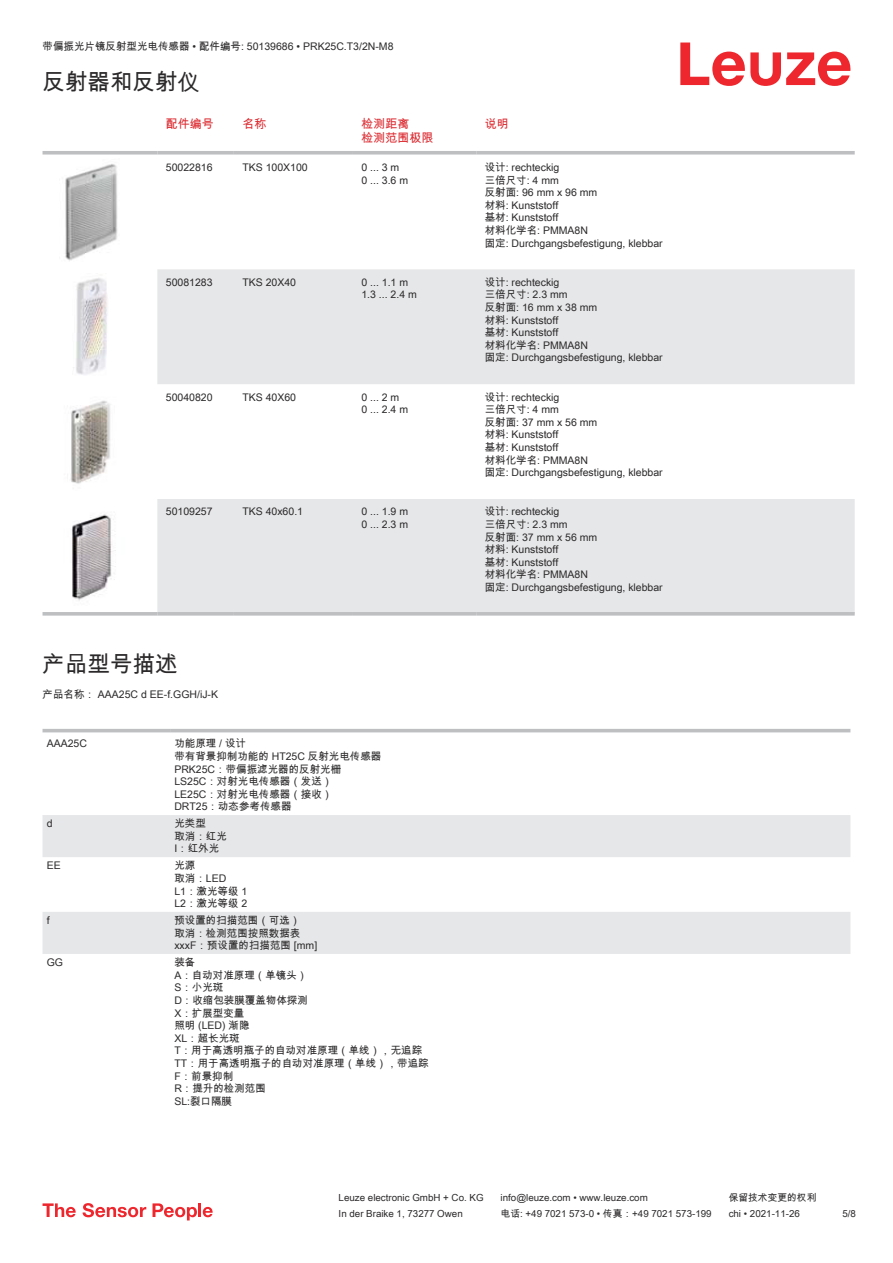
<style>
.page{position:relative;width:893px;height:1263px;background:#fff}
.page>*{position:absolute;margin:0;border:0;box-sizing:border-box;transform-origin:0 0}
.t1{font:22.5px "Arial Unicode MS";color:#2b292a}
.t2{font:12px/14.4px "Arial Unicode MS";color:#db2a30}
.t3{font:10.5px/12.6px "Arial Unicode MS";color:#2b292a}
.t4{font:9.75px "Arial Unicode MS";color:#2b292a}
</style>
<div class="page">
<svg style="left:680px;top:43px;width:170px;height:43px"></svg>
<svg style="left:157px;top:269px;width:698px;height:343px;fill:#e6e7e9"></svg>
<svg style="left:43px;top:151px;width:114px;height:4px"></svg>
<svg style="left:157px;top:151px;width:77px;height:4px"></svg>
<svg style="left:234px;top:151px;width:119px;height:4px"></svg>
<svg style="left:353px;top:151px;width:123px;height:4px"></svg>
<svg style="left:476px;top:151px;width:379px;height:4px;background:#c4c6c8"></svg>
<svg style="left:43px;top:612px;width:114px;height:4px"></svg>
<svg style="left:157px;top:612px;width:77px;height:4px"></svg>
<svg style="left:234px;top:612px;width:119px;height:4px"></svg>
<svg style="left:353px;top:612px;width:123px;height:4px"></svg>
<svg style="left:476px;top:612px;width:379px;height:4px;background:#c3c5c7"></svg>
<img style="left:65px;top:164px;width:53px;height:97px">
<img style="left:73px;top:278px;width:34px;height:97px">
<img style="left:70px;top:400px;width:41px;height:84px">
<img style="left:72px;top:514px;width:44px;height:87px">
<svg style="left:43px;top:815px;width:807px;height:139px;fill:#e6e7e9"></svg>
<hr style="left:43px;top:729px;width:127px;height:3px;background:#bdbfc1">
<hr style="left:170px;top:729px;width:680px;height:3px;background:#bdbfc1">
<svg style="left:43px;top:1203px;width:33px;height:14px"></svg>
<svg style="left:83px;top:1203px;width:63px;height:14px"></svg>
<svg style="left:153px;top:1203px;width:44px;height:17px"></svg>
<hr style="left:198px;top:1203px;width:3px;height:14px;background:#ed272d">
<svg style="left:203px;top:1207px;width:10px;height:10px"></svg>
<p class="t3" style="left:43px;top:40px;width:353px">带偏振光片镜反射型光电传感器 • 配件编号: 50139686 • PRK25C.T3/2N-M8</p>
<h1 class="t1" style="left:43px;top:66px;width:159px">反射器和反射仪</h1>
<p class="t2" style="left:166px;top:116px;width:49px">配件编号</p>
<p class="t2" style="left:242px;top:116px;width:25px">名称</p>
<p class="t2" style="left:361px;top:116px;width:74px">检测距离<br>检测范围极限</p>
<p class="t2" style="left:485px;top:116px;width:25px">说明</p>
<p class="t3" style="left:166px;top:161px;width:48px">50022816</p>
<p class="t3" style="left:242px;top:161px;width:67px">TKS 100X100</p>
<p class="t3" style="left:361px;top:161px;width:48px">0 ... 3 m<br>0 ... 3.6 m</p>
<p class="t3" style="left:485px;top:161px;width:179px">设计: rechteckig<br>三倍尺寸: 4 mm<br>反射面: 96 mm x 96 mm<br>材料: Kunststoff<br>基材: Kunststoff<br>材料化学名: PMMA8N<br>固定: Durchgangsbefestigung, klebbar</p>
<p class="t3" style="left:166px;top:276px;width:48px">50081283</p>
<p class="t3" style="left:242px;top:276px;width:55px">TKS 20X40</p>
<p class="t3" style="left:361px;top:276px;width:57px">0 ... 1.1 m<br>1.3 ... 2.4 m</p>
<p class="t3" style="left:485px;top:276px;width:179px">设计: rechteckig<br>三倍尺寸: 2.3 mm<br>反射面: 16 mm x 38 mm<br>材料: Kunststoff<br>基材: Kunststoff<br>材料化学名: PMMA8N<br>固定: Durchgangsbefestigung, klebbar</p>
<p class="t3" style="left:166px;top:390px;width:48px">50040820</p>
<p class="t3" style="left:242px;top:390px;width:55px">TKS 40X60</p>
<p class="t3" style="left:361px;top:390px;width:48px">0 ... 2 m<br>0 ... 2.4 m</p>
<p class="t3" style="left:485px;top:390px;width:179px">设计: rechteckig<br>三倍尺寸: 4 mm<br>反射面: 37 mm x 56 mm<br>材料: Kunststoff<br>基材: Kunststoff<br>材料化学名: PMMA8N<br>固定: Durchgangsbefestigung, klebbar</p>
<p class="t3" style="left:166px;top:505px;width:48px">50109257</p>
<p class="t3" style="left:242px;top:505px;width:62px">TKS 40x60.1</p>
<p class="t3" style="left:361px;top:505px;width:48px">0 ... 1.9 m<br>0 ... 2.3 m</p>
<p class="t3" style="left:485px;top:505px;width:179px">设计: rechteckig<br>三倍尺寸: 2.3 mm<br>反射面: 37 mm x 56 mm<br>材料: Kunststoff<br>基材: Kunststoff<br>材料化学名: PMMA8N<br>固定: Durchgangsbefestigung, klebbar</p>
<h1 class="t1" style="left:43px;top:648px;width:136px">产品型号描述</h1>
<p class="t3" style="left:43px;top:688px;width:177px">产品名称： AAA25C d EE-f.GGH/iJ-K</p>
<p class="t3" style="left:47px;top:737px;width:42px">AAA25C</p>
<p class="t3" style="left:174px;top:737px;width:209px">功能原理 / 设计<br>带有背景抑制功能的 HT25C 反射光电传感器<br>PRK25C：带偏振滤光器的反射光栅<br>LS25C：对射光电传感器（发送）<br>LE25C：对射光电传感器（接收）<br>DRT25：动态参考传感器</p>
<p class="t3" style="left:47px;top:817px;width:7px">d</p>
<p class="t3" style="left:174px;top:817px;width:54px">光类型<br>取消：红光<br>I：红外光</p>
<p class="t3" style="left:47px;top:860px;width:16px">EE</p>
<p class="t3" style="left:174px;top:859px;width:74px">光源<br>取消：LED<br>L1：激光等级 1<br>L2：激光等级 2</p>
<p class="t3" style="left:47px;top:914px;width:4px">f</p>
<p class="t3" style="left:174px;top:914px;width:144px">预设置的扫描范围（可选）<br>取消：检测范围按照数据表xxxF：预设置的扫描范围 [mm]</p>
<p class="t3" style="left:47px;top:956px;width:18px">GG</p>
<p class="t3" style="left:174px;top:956px;width:256px">装备<br>A：自动对准原理（单镜头）<br>S：小光斑<br>D：收缩包装膜覆盖物体探测<br>X：扩展型变量<br>照明 (LED) 渐隐<br>XL：超长光斑<br>T：用于高透明瓶子的自动对准原理（单线），无追踪<br>TT：用于高透明瓶子的自动对准原理（单线），带追踪<br>F：前景抑制<br>R：提升的检测范围<br>SL:裂口隔膜</p>
<p class="t4" style="left:339px;top:1191px;width:146px">Leuze electronic GmbH + Co. KG</p>
<p class="t4" style="left:501px;top:1191px;width:149px">info@leuze.com • www.leuze.com</p>
<p class="t4" style="left:729px;top:1191px;width:89px">保留技术变更的权利</p>
<p class="t4" style="left:339px;top:1206px;width:126px">In der Braike 1, 73277 Owen</p>
<p class="t4" style="left:501px;top:1206px;width:212px">电话: +49 7021 573-0 • 传真：+49 7021 573-199</p>
<p class="t4" style="left:729px;top:1206px;width:73px">chi • 2021-11-26</p>
<p class="t4" style="left:842px;top:1206px;width:15px">5 /8</p>
</div>
